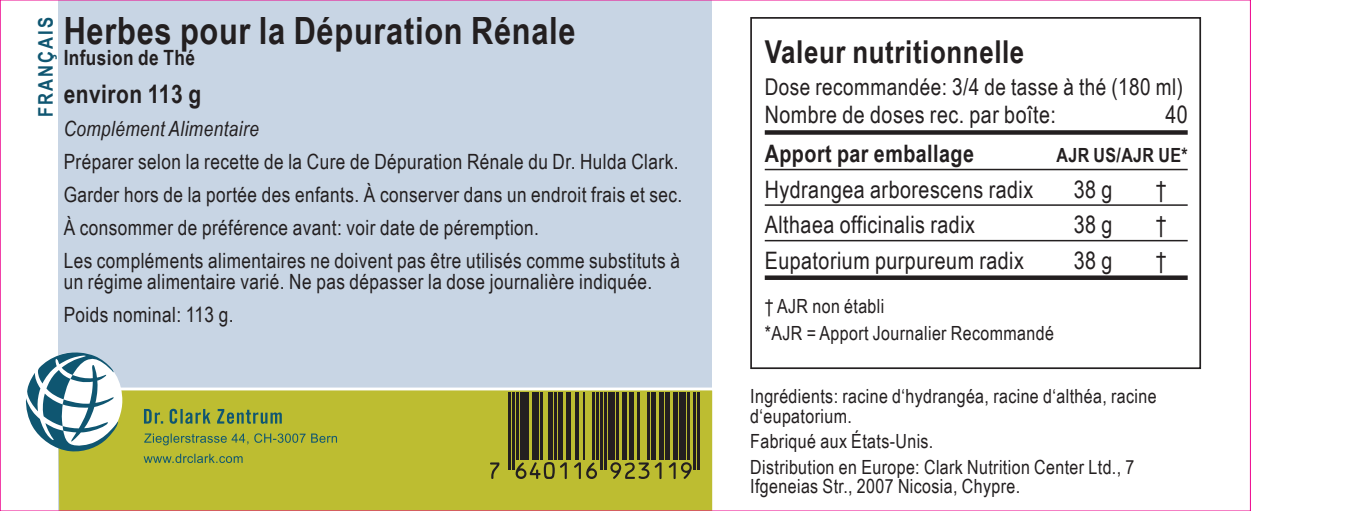
<style>
.page{position:relative;width:1361px;height:511px;background:#fff}
.page>*{position:absolute;margin:0;border:0;box-sizing:border-box;transform-origin:0 0}
.t1{font:700 37.5px "Arial Narrow";letter-spacing:.02em;color:#231f20}
.t2{font:700 31.5px "Arial Narrow";letter-spacing:.02em;color:#231f20}
.t3{font:700 25.5px "Arial Narrow";letter-spacing:.02em;color:#231f20}
.t4{font:24px "Arial Narrow";letter-spacing:.02em;color:#231f20}
.t5{font:700 24px "Arial Narrow";letter-spacing:.02em;color:#231f20}
.t6{font:23.1px "Arial Narrow";letter-spacing:.02em;color:#231f20}
.t7{font:21px/33px "Arial Narrow";letter-spacing:.02em;color:#231f20}
.t8{font:italic 21px "Arial Narrow";letter-spacing:.02em;color:#231f20}
.t9{font:700 21px "Arial Narrow";letter-spacing:.02em;color:#231f20}
.t10{font:700 20.1px "Arial Narrow";color:#0f5671}
.t11{font:19.5px/27px "Arial Narrow";letter-spacing:.02em;color:#231f20}
.t12{font:700 19.5px "Arial Narrow";letter-spacing:.02em;color:#231f20}
</style>
<div class="page">
<div style="left:58px;top:0;width:654px;height:510px;background:#c8d5e4"></div>
<div style="left:765px;top:130px;width:422px;height:5px;background:#231f20"></div>
<hr style="left:765px;top:169px;width:422px;height:1px;background:#231f20">
<hr style="left:765px;top:204px;width:422px;height:2px;background:#231f20">
<hr style="left:765px;top:240px;width:422px;height:1px;background:#231f20">
<div style="left:765px;top:275px;width:422px;height:5px;background:#231f20"></div>
<div style="left:750px;top:17px;width:451px;height:352px;border:2px solid #231f20"></div>
<svg style="left:58px;top:387px;width:655px;height:121px;background:#b9b937"></svg>
<svg style="left:25px;top:352px;width:98px;height:100px"></svg>
<svg style="left:144px;top:408px;width:138px;height:15px;background:#829a46"></svg>
<svg style="left:144px;top:453px;width:99px;height:9px"></svg>
<svg style="left:144px;top:433px;width:193px;height:12px;background:#96a63e"></svg>
<svg style="left:490px;top:462px;width:9px;height:16px"></svg>
<hr style="left:508px;top:391px;width:2px;height:78px;background:#231f20">
<hr style="left:512px;top:391px;width:2px;height:78px;background:#231f20">
<hr style="left:516px;top:391px;width:2px;height:68px;background:#231f20">
<div style="left:520px;top:391px;width:8px;height:68px;background:#231f20"></div>
<div style="left:532px;top:391px;width:6px;height:68px;background:#231f20"></div>
<hr style="left:540px;top:391px;width:2px;height:68px;background:#231f20">
<hr style="left:548px;top:391px;width:4px;height:68px;background:#231f20">
<hr style="left:554px;top:391px;width:2px;height:68px;background:#231f20">
<svg style="left:515px;top:461px;width:52px;height:17px"></svg>
<hr style="left:558px;top:391px;width:4px;height:68px;background:#231f20">
<hr style="left:566px;top:391px;width:4px;height:68px;background:#231f20">
<hr style="left:575px;top:391px;width:3px;height:68px;background:#231f20">
<hr style="left:583px;top:391px;width:1px;height:68px;background:#231f20">
<svg style="left:574px;top:462px;width:23px;height:16px"></svg>
<hr style="left:593px;top:391px;width:2px;height:68px;background:#231f20">
<hr style="left:597px;top:391px;width:2px;height:68px;background:#231f20">
<hr style="left:601px;top:391px;width:2px;height:78px;background:#231f20">
<hr style="left:605px;top:391px;width:2px;height:78px;background:#231f20">
<div style="left:609px;top:391px;width:6px;height:68px;background:#231f20"></div>
<hr style="left:617px;top:391px;width:2px;height:68px;background:#231f20">
<hr style="left:623px;top:391px;width:4px;height:68px;background:#231f20">
<hr style="left:629px;top:391px;width:4px;height:68px;background:#231f20">
<svg style="left:610px;top:462px;width:39px;height:16px"></svg>
<hr style="left:637px;top:391px;width:2px;height:68px;background:#231f20">
<hr style="left:647px;top:391px;width:2px;height:68px;background:#231f20">
<svg style="left:655px;top:462px;width:6px;height:16px"></svg>
<hr style="left:651px;top:391px;width:4px;height:68px;background:#231f20">
<hr style="left:659px;top:391px;width:4px;height:68px;background:#231f20">
<svg style="left:669px;top:462px;width:6px;height:16px"></svg>
<hr style="left:665px;top:391px;width:4px;height:68px;background:#231f20">
<hr style="left:673px;top:391px;width:4px;height:68px;background:#231f20">
<svg style="left:681px;top:462px;width:11px;height:16px"></svg>
<div style="left:679px;top:391px;width:6px;height:68px;background:#231f20"></div>
<hr style="left:687px;top:391px;width:2px;height:68px;background:#231f20">
<hr style="left:693px;top:391px;width:2px;height:78px;background:#231f20">
<hr style="left:697px;top:391px;width:2px;height:78px;background:#231f20">
<h1 class="t1" style="left:64px;top:3px;width:513px">Herbes pour la Dépuration Rénale</h1>
<p class="t9" style="left:64px;top:42px;width:133px">Infusion de Thé</p>
<p class="t3" style="left:64px;top:74px;width:139px">environ 113 g</p>
<p class="t8" style="left:64px;top:114px;width:197px">Complément Alimentaire</p>
<p class="t7" style="left:64px;top:144px;width:620px">Préparer selon la recette de la Cure de Dépuration Rénale du Dr. Hulda Clark.<br>Garder hors de la portée des enfants. À conserver dans un endroit frais et sec.<br>À consommer de préférence avant: voir date de péremption.<br>Les compléments alimentaires ne doivent pas être utilisés comme substituts à</p>
<p class="t7" style="left:64px;top:264px;width:590px">un régime alimentaire varié. Ne pas dépasser la dose journalière indiquée.<br>Poids nominal: 113 g.</p>
<p class="t10" style="left:31px;top:117px;width:100px;rotate:-90deg">français</p>
<h2 class="t2" style="left:765px;top:28px;width:261px">Valeur nutritionnelle</h2>
<p class="t6" style="left:765px;top:70px;width:420px">Dose recommandée: 3/4 de tasse à thé (180 ml)</p>
<p class="t4" style="left:765px;top:97px;width:293px">Nombre de doses rec. par boîte:</p>
<p class="t4" style="left:1165px;top:97px;width:24px">40</p>
<p class="t5" style="left:765px;top:135px;width:211px">Apport par emballage</p>
<p class="t12" style="left:1056px;top:140px;width:133px">AJR US/AJR UE*</p>
<p class="t4" style="left:765px;top:171px;width:270px">Hydrangea arborescens radix</p>
<p class="t4" style="left:1073px;top:171px;width:40px">38 g</p>
<p class="t4" style="left:1156px;top:171px;width:12px">†</p>
<p class="t4" style="left:765px;top:207px;width:212px">Althaea officinalis radix</p>
<p class="t4" style="left:1073px;top:207px;width:40px">38 g</p>
<p class="t4" style="left:1156px;top:207px;width:12px">†</p>
<p class="t4" style="left:765px;top:242px;width:261px">Eupatorium purpureum radix</p>
<p class="t4" style="left:1073px;top:242px;width:40px">38 g</p>
<p class="t4" style="left:1156px;top:242px;width:12px">†</p>
<p class="t11" style="left:765px;top:291px;width:291px">† AJR non établi<br>*AJR = Apport Journalier Recommandé</p>
<p class="t11" style="left:750px;top:385px;width:408px;line-height:19.5px">Ingrédients: racine d‘hydrangéa, racine d‘althéa, racine d‘eupatorium.</p>
<p class="t11" style="left:750px;top:427px;width:386px;line-height:25.5px">Fabriqué aux États-Unis.<br>Distribution en Europe: Clark Nutrition Center Ltd., 7</p>
<p class="t11" style="left:750px;top:471px;width:271px">Ifgeneias Str., 2007 Nicosia, Chypre.</p>
</div>
